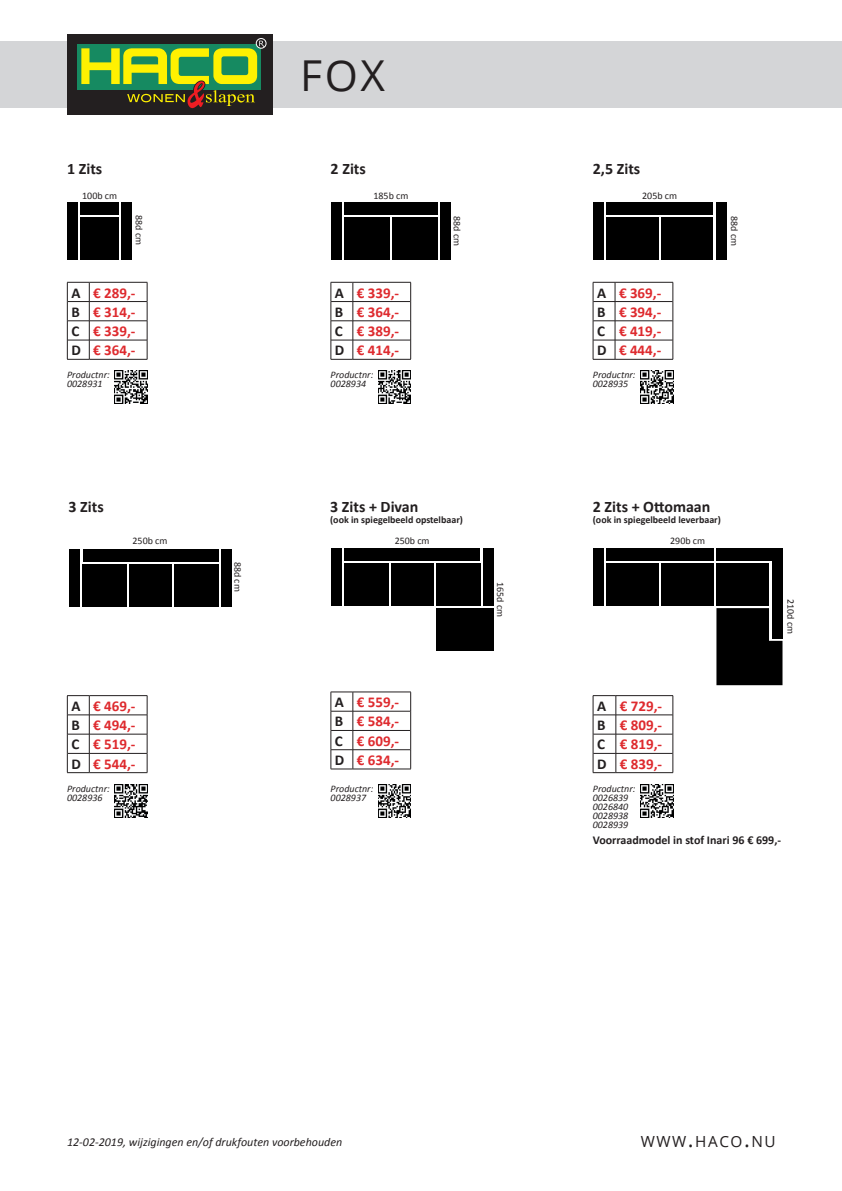
<style>
.page{position:relative;width:842px;height:1191px;background:#fff}
.page>*{position:absolute;margin:0;border:0;box-sizing:border-box;transform-origin:0 0}
.t1{font:42.6px "Open Sans";color:#231f20}
.t2{font:700 16px "Calibri";color:#231f20}
.t3{font:15.3px "Open Sans";letter-spacing:.1em;color:#231f20}
.t4{font:700 15px/19.2px "Calibri";color:#de2a2e;text-align:justify}
.t5{font:italic 12px "Calibri";color:#231f20}
.t6{font:700 12px "Calibri";color:#231f20}
.t7{font:italic 10px/9px "Calibri";color:#231f20}
.t8{font:10px "Calibri";color:#231f20}
.t9{font:700 10px "Calibri";color:#231f20}
.s1{color:#231f20}
.s2{font-size:21.9px}
</style>
<div class="page">
<div style="left:0;top:41px;width:842px;height:67px;background:#d4d5d7"></div>
<div style="left:67px;top:34px;width:205px;height:80px;background:#231f20"></div>
<div style="left:77px;top:44px;width:184px;height:45px;background:#168a61"></div>
<div style="left:256px;top:38px;width:10px;height:11px;border:1px solid #fff;border-radius:50%"></div>
<svg style="left:81px;top:41px;width:184px;height:68px"></svg>
<hr style="left:353px;top:301px;width:57px;height:1px;background:#231f20">
<hr style="left:353px;top:321px;width:57px;height:1px;background:#231f20">
<hr style="left:353px;top:340px;width:57px;height:1px;background:#231f20">
<hr style="left:353px;top:282px;width:58px;height:1px;background:#231f20">
<svg style="left:410px;top:282px;width:1px;height:77px"></svg>
<svg style="left:331px;top:282px;width:23px;height:78px"></svg>
<hr style="left:353px;top:359px;width:58px;height:1px;background:#231f20">
<hr style="left:89px;top:301px;width:58px;height:1px;background:#231f20">
<hr style="left:89px;top:321px;width:58px;height:1px;background:#231f20">
<hr style="left:89px;top:340px;width:58px;height:1px;background:#231f20">
<hr style="left:89px;top:282px;width:58px;height:1px;background:#231f20">
<svg style="left:147px;top:282px;width:1px;height:77px"></svg>
<svg style="left:67px;top:282px;width:23px;height:78px"></svg>
<hr style="left:89px;top:359px;width:58px;height:1px;background:#231f20">
<hr style="left:89px;top:714px;width:58px;height:1px;background:#231f20">
<hr style="left:89px;top:734px;width:58px;height:1px;background:#231f20">
<hr style="left:89px;top:753px;width:58px;height:1px;background:#231f20">
<hr style="left:89px;top:695px;width:58px;height:1px;background:#231f20">
<svg style="left:147px;top:696px;width:1px;height:76px"></svg>
<svg style="left:67px;top:695px;width:23px;height:78px"></svg>
<hr style="left:89px;top:772px;width:58px;height:1px;background:#231f20">
<hr style="left:353px;top:711px;width:57px;height:1px;background:#231f20">
<hr style="left:353px;top:730px;width:57px;height:1px;background:#231f20">
<hr style="left:353px;top:749px;width:57px;height:1px;background:#231f20">
<hr style="left:353px;top:691px;width:58px;height:1px;background:#231f20">
<svg style="left:410px;top:692px;width:1px;height:76px"></svg>
<svg style="left:331px;top:691px;width:23px;height:78px"></svg>
<hr style="left:353px;top:768px;width:58px;height:1px;background:#231f20">
<hr style="left:615px;top:301px;width:58px;height:1px;background:#231f20">
<hr style="left:615px;top:321px;width:58px;height:1px;background:#231f20">
<hr style="left:615px;top:340px;width:58px;height:1px;background:#231f20">
<hr style="left:615px;top:282px;width:58px;height:1px;background:#231f20">
<svg style="left:673px;top:282px;width:1px;height:77px"></svg>
<svg style="left:593px;top:282px;width:23px;height:78px"></svg>
<hr style="left:615px;top:359px;width:58px;height:1px;background:#231f20">
<hr style="left:616px;top:714px;width:57px;height:1px;background:#231f20">
<hr style="left:616px;top:734px;width:57px;height:1px;background:#231f20">
<hr style="left:616px;top:753px;width:57px;height:1px;background:#231f20">
<hr style="left:616px;top:695px;width:57px;height:1px;background:#231f20">
<svg style="left:673px;top:696px;width:1px;height:76px"></svg>
<svg style="left:593px;top:695px;width:24px;height:78px"></svg>
<hr style="left:616px;top:772px;width:57px;height:1px;background:#231f20">
<img style="left:115px;top:370px;width:32px;height:33px">
<img style="left:115px;top:785px;width:32px;height:32px">
<img style="left:640px;top:784px;width:33px;height:33px">
<img style="left:378px;top:784px;width:33px;height:33px">
<img style="left:378px;top:370px;width:33px;height:33px">
<img style="left:640px;top:370px;width:33px;height:33px">
<div style="left:81px;top:202px;width:38px;height:12px;background:#000"></div>
<div style="left:81px;top:217px;width:38px;height:43px;background:#000"></div>
<div style="left:121px;top:202px;width:11px;height:58px;background:#000"></div>
<div style="left:67px;top:202px;width:11px;height:58px;background:#000"></div>
<div style="left:344px;top:202px;width:94px;height:13px;background:#000"></div>
<div style="left:392px;top:217px;width:46px;height:43px;background:#000"></div>
<div style="left:344px;top:217px;width:46px;height:43px;background:#000"></div>
<div style="left:331px;top:202px;width:11px;height:58px;background:#000"></div>
<div style="left:440px;top:202px;width:11px;height:58px;background:#000"></div>
<div style="left:606px;top:202px;width:107px;height:13px;background:#000"></div>
<div style="left:661px;top:217px;width:52px;height:43px;background:#000"></div>
<div style="left:606px;top:217px;width:52px;height:43px;background:#000"></div>
<div style="left:593px;top:202px;width:11px;height:58px;background:#000"></div>
<div style="left:715px;top:202px;width:11px;height:58px;background:#000"></div>
<div style="left:83px;top:549px;width:136px;height:12px;background:#000"></div>
<div style="left:83px;top:564px;width:44px;height:42px;background:#000"></div>
<div style="left:129px;top:564px;width:43px;height:42px;background:#000"></div>
<div style="left:175px;top:564px;width:44px;height:42px;background:#000"></div>
<div style="left:69px;top:549px;width:11px;height:57px;background:#000"></div>
<div style="left:221px;top:549px;width:11px;height:57px;background:#000"></div>
<div style="left:344px;top:548px;width:136px;height:12px;background:#000"></div>
<div style="left:344px;top:563px;width:44px;height:42px;background:#000"></div>
<div style="left:391px;top:563px;width:43px;height:42px;background:#000"></div>
<div style="left:436px;top:563px;width:44px;height:42px;background:#000"></div>
<div style="left:436px;top:608px;width:58px;height:42px;background:#000"></div>
<div style="left:331px;top:548px;width:11px;height:57px;background:#000"></div>
<div style="left:483px;top:548px;width:11px;height:57px;background:#000"></div>
<div style="left:606px;top:548px;width:108px;height:12px;background:#000"></div>
<div style="left:716px;top:548px;width:66px;height:12px;background:#000"></div>
<div style="left:593px;top:548px;width:11px;height:57px;background:#000"></div>
<div style="left:771px;top:548px;width:11px;height:57px;background:#000"></div>
<div style="left:771px;top:581px;width:11px;height:57px;background:#000"></div>
<div style="left:606px;top:563px;width:53px;height:42px;background:#000"></div>
<div style="left:661px;top:563px;width:53px;height:42px;background:#000"></div>
<div style="left:716px;top:563px;width:53px;height:42px;background:#000"></div>
<div style="left:716px;top:608px;width:66px;height:77px;background:#000"></div>
<h1 class="t1" style="left:300px;top:46px;width:86px">FOX</h1>
<p class="t2" style="left:67px;top:159px;width:37px">1 Zits</p>
<p class="t2" style="left:593px;top:159px;width:49px">2,5 Zits</p>
<p class="t2" style="left:331px;top:159px;width:37px">2 Zits</p>
<p class="t8" style="left:82px;top:189px;width:36px">100b cm</p>
<p class="t8" style="left:373px;top:189px;width:36px">185b cm</p>
<p class="t8" style="left:642px;top:189px;width:36px">205b cm</p>
<p class="t8" style="left:145px;top:215px;width:31px;rotate:90deg">88d cm</p>
<p class="t8" style="left:463px;top:216px;width:31px;rotate:90deg">88d cm</p>
<p class="t8" style="left:741px;top:216px;width:31px;rotate:90deg">88d cm</p>
<p class="t4" style="left:71px;top:282px;width:66px"><span class="s1">A</span> € 289,- <span class="s1">B</span> € 314,- <span class="s1">C</span> € 339,- <span class="s1">D</span> € 364,-</p>
<p class="t4" style="left:335px;top:282px;width:66px"><span class="s1">A</span> € 339,- <span class="s1">B</span> € 364,- <span class="s1">C</span> € 389,- <span class="s1">D</span> € 414,-</p>
<p class="t4" style="left:597px;top:282px;width:66px"><span class="s1">A</span> € 369,- <span class="s1">B</span> € 394,- <span class="s1">C</span> € 419,- <span class="s1">D</span> € 444,-</p>
<p class="t7" style="left:67px;top:370px;width:44px">Productnr:<br>0028931</p>
<p class="t7" style="left:331px;top:370px;width:44px">Productnr:<br>0028934</p>
<p class="t7" style="left:593px;top:370px;width:44px">Productnr:<br>0028935</p>
<p class="t2" style="left:68px;top:497px;width:37px">3 Zits</p>
<p class="t2" style="left:330px;top:497px;width:90px">3 Zits + Divan</p>
<p class="t9" style="left:330px;top:514px;width:134px">(ook in spiegelbeeld opstelbaar)</p>
<p class="t2" style="left:593px;top:497px;width:119px">2 Zits + Ottomaan</p>
<p class="t9" style="left:593px;top:514px;width:130px">(ook in spiegelbeeld leverbaar)</p>
<p class="t8" style="left:133px;top:535px;width:36px">250b cm</p>
<p class="t8" style="left:395px;top:535px;width:36px">250b cm</p>
<p class="t8" style="left:670px;top:535px;width:36px">290b cm</p>
<p class="t8" style="left:244px;top:562px;width:31px;rotate:90deg">88d cm</p>
<p class="t8" style="left:507px;top:582px;width:36px;rotate:90deg">165d cm</p>
<p class="t4" style="left:71px;top:695px;width:66px"><span class="s1">A</span> € 469,- <span class="s1">B</span> € 494,- <span class="s1">C</span> € 519,- <span class="s1">D</span> € 544,-</p>
<p class="t4" style="left:335px;top:692px;width:66px"><span class="s1">A</span> € 559,- <span class="s1">B</span> € 584,- <span class="s1">C</span> € 609,- <span class="s1">D</span> € 634,-</p>
<p class="t4" style="left:597px;top:695px;width:67px"><span class="s1">A</span> € 729,- <span class="s1">B</span> € 809,- <span class="s1">C</span> € 819,- <span class="s1">D</span> € 839,-</p>
<p class="t7" style="left:67px;top:784px;width:44px">Productnr:<br>0028936</p>
<p class="t7" style="left:593px;top:784px;width:44px">Productnr:<br>0026839<br>0026840<br>0028938<br>0028939</p>
<p class="t7" style="left:331px;top:784px;width:44px">Productnr:<br>0028937</p>
<p class="t8" style="left:797px;top:599px;width:36px;rotate:90deg">210d cm</p>
<p class="t6" style="left:593px;top:832px;width:190px">Voorraadmodel in stof Inari 96 € 699,-</p>
<p class="t5" style="left:67px;top:1133px;width:277px">12-02-2019, wijzigingen en/of drukfouten voorbehouden</p>
<p class="t3" style="left:641px;top:1131px;width:136px">WWW<span class="s2">.</span>HACO<span class="s2">.</span>NU</p>
</div>
